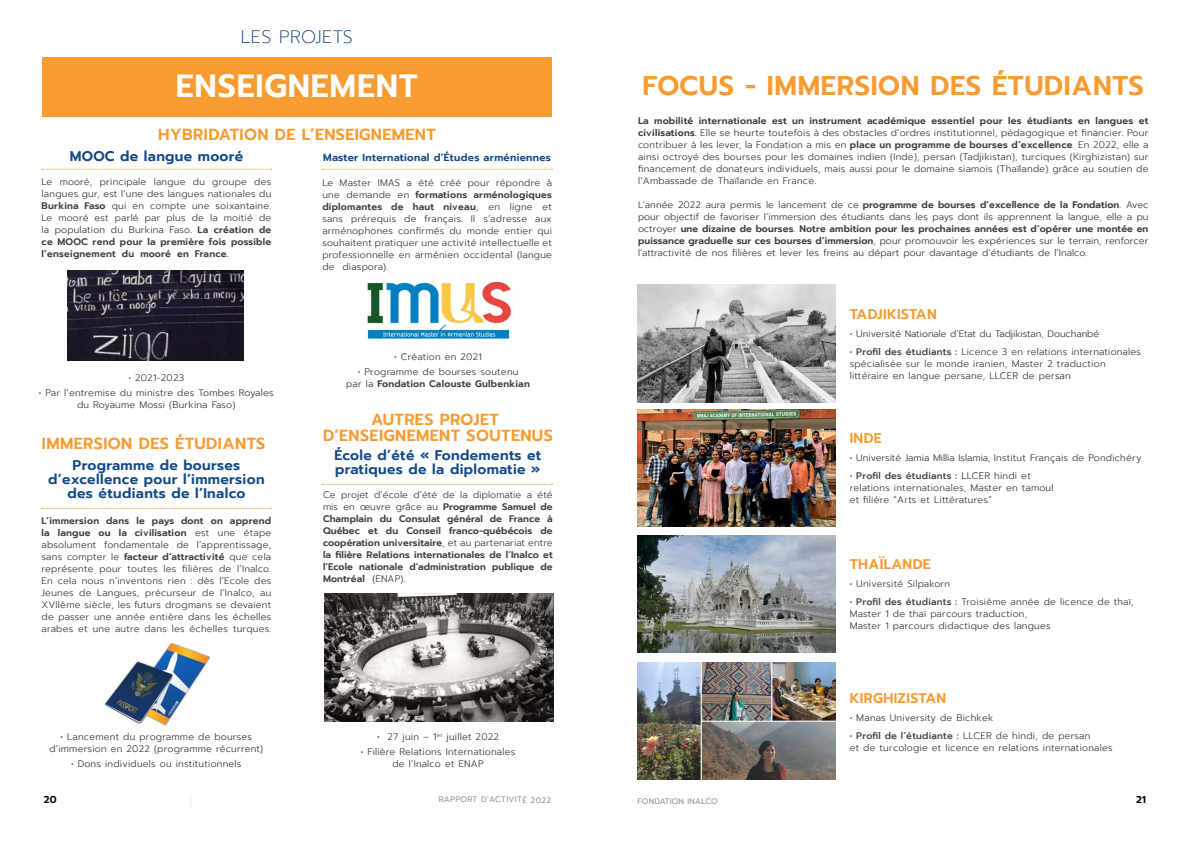
<style>
.page{position:relative;width:1191px;height:842px;background:#fff}
.page>*{position:absolute;margin:0;border:0;box-sizing:border-box;transform-origin:0 0}
.t1{font:600 32px "Prompt";letter-spacing:.025em;color:#fff}
.t2{font:600 27px "Prompt";letter-spacing:.025em;color:#f89b31}
.t3{font:200 18px "Prompt";letter-spacing:.02em;color:#134a87}
.t4{font:600 16px/16px "Prompt";letter-spacing:.025em;color:#f89b31;text-align:center}
.t5{font:600 14px/14px "Prompt";letter-spacing:.025em;color:#134a87;text-align:center}
.t6{font:600 14px "Prompt";letter-spacing:.025em;color:#f89b31}
.t7{font:600 10.3px "Prompt";letter-spacing:.025em;color:#134a87}
.t8{font:600 10px "Prompt";color:#000}
.t9{font:300 9.5px/12px "Prompt";letter-spacing:.025em;color:#414042;text-align:justify}
.t10{font:600 9.5px/12px "Prompt";letter-spacing:.01em;color:#414042;text-align:justify}
.t11{font:300 9.5px "Prompt";color:#414042}
.t12{font:8px "Prompt";letter-spacing:.025em;color:#939598}
.s1{font-weight:600}
.s2{font-weight:300}
.s3{font-weight:500}
</style>
<div class="page">
<div style="left:42px;top:57px;width:510px;height:60px;background:#f89b31"></div>
<img style="left:68px;top:270px;width:175px;height:90px">
<img style="left:324px;top:594px;width:229px;height:127px">
<img style="left:105px;top:643px;width:105px;height:83px">
<img style="left:367px;top:281px;width:145px;height:58px">
<img style="left:637px;top:285px;width:198px;height:117px">
<img style="left:637px;top:409px;width:198px;height:118px">
<img style="left:637px;top:535px;width:198px;height:118px">
<img style="left:637px;top:662px;width:198px;height:118px">
<svg style="left:41px;top:169px;width:231px;height:1px"></svg>
<svg style="left:322px;top:169px;width:230px;height:1px"></svg>
<svg style="left:322px;top:484px;width:230px;height:1px"></svg>
<svg style="left:41px;top:508px;width:231px;height:1px"></svg>
<svg style="left:190px;top:796px;width:1px;height:12px"></svg>
<h3 class="t3" style="left:241px;top:25px;width:113px">LES PROJETS</h3>
<h1 class="t1" style="left:176px;top:62px;width:243px">ENSEIGNEMENT</h1>
<h3 class="t4" style="left:158px;top:127px;width:279px">HYBRIDATION DE L’ENSEIGNEMENT</h3>
<h3 class="t5" style="left:70px;top:149px;width:175px">MOOC de langue mooré</h3>
<p class="t9" style="left:42px;top:175px;width:231px">Le mooré, principale langue du groupe des langues gur, est l’une des langues nationales du <span class="s1">Burkina Faso</span> qui en compte une soixantaine.<br>Le mooré est parlé par plus de la moitié de la population du Burkina Faso. <span class="s1">La création de ce MOOC rend pour la première fois possible l’enseignement du mooré en France.</span></p>
<p class="t9" style="left:128px;top:372px;width:57px">• 2021-2023</p>
<p class="t9" style="left:39px;top:387px;width:236px;text-align:center">• Par l’entremise du ministre des Tombes Royales du Royaume Mossi (Burkina Faso)</p>
<h3 class="t4" style="left:42px;top:436px;width:225px">IMMERSION DES ÉTUDIANTS</h3>
<h3 class="t5" style="left:48px;top:458px;width:218px">Programme de bourses d’excellence pour l’immersion des étudiants de l’Inalco</h3>
<p class="t9" style="left:42px;top:515px;width:231px"><span class="s1">L’immersion dans le pays dont on apprend la langue ou la civilisation</span> est une étape absolument fondamentale de l’apprentissage, sans compter le <span class="s1">facteur d’attractivité</span> que cela représente pour toutes les filières de l’Inalco.<br>En cela nous n’inventons rien : dès l’Ecole des Jeunes de Langues, précurseur de l’Inalco, au XVIIème siècle, les futurs drogmans se devaient de passer une année entière dans les échelles arabes et une autre dans les échelles turques.</p>
<p class="t7" style="left:323px;top:149px;width:229px">Master International d’Études arméniennes</p>
<p class="t9" style="left:322px;top:176px;width:231px">Le Master IMAS a été créé pour répondre à une demande en <span class="s1">formations arménologiques diplomantes de haut niveau</span>, en ligne et sans prérequis de français. Il s’adresse aux arménophones confirmés du monde entier qui souhaitent pratiquer une activité intellectuelle et professionnelle en arménien occidental (langue de diaspora).</p>
<p class="t9" style="left:394px;top:350px;width:89px">• Création en 2021</p>
<p class="t9" style="left:346px;top:365px;width:185px;text-align:center">• Programme de bourses soutenu<br>par la <span class="s1">Fondation Calouste Gulbenkian</span></p>
<h3 class="t4" style="left:323px;top:412px;width:231px">AUTRES PROJET<br>D’ENSEIGNEMENT SOUTENUS</h3>
<h3 class="t5" style="left:334px;top:448px;width:208px;text-align:left">École d’été « Fondements et pratiques de la diplomatie »</h3>
<p class="t10" style="left:323px;top:489px;width:231px"><span class="s2">Ce projet d’école d’été de la diplomatie a été mis en œuvre grâce au</span> Programme Samuel de Champlain du Consulat général de France à Québec et du Conseil franco-québécois de coopération universitaire<span class="s2">, et au partenariat entre </span>la filière Relations internationales de l’Inalco et l’Ecole nationale d’administration publique de Montréal <span class="s2">(ENAP).</span></p>
<h2 class="t2" style="left:642px;top:66px;width:503px">FOCUS - IMMERSION DES ÉTUDIANTS</h2>
<p class="t9" style="left:638px;top:115px;width:512px"><span class="s1">La mobilité internationale est un instrument académique essentiel pour les étudiants en langues et civilisations.</span> Elle se heurte toutefois à des obstacles d’ordres institutionnel, pédagogique et financier. Pour contribuer à les lever, la Fondation a mis en <span class="s1">place un programme de bourses d’excellence</span>. En 2022, elle a ainsi octroyé des bourses pour les domaines indien (Inde), persan (Tadjikistan), turciques (Kirghizistan) sur financement de donateurs individuels, mais aussi pour le domaine siamois (Thaïlande) grâce au soutien de l’Ambassade de Thaïlande en France.</p>
<p class="t9" style="left:638px;top:199px;width:512px">L’année 2022 aura permis le lancement de ce <span class="s1">programme de bourses d’excellence de la Fondation</span>. Avec pour objectif de favoriser l’immersion des étudiants dans les pays dont ils apprennent la langue, elle a pu octroyer <span class="s1">une dizaine de bourses</span>. <span class="s1">Notre ambition pour les prochaines années est d’opérer une montée en puissance graduelle sur ces bourses d’immersion</span>, pour promouvoir les expériences sur le terrain, renforcer l’attractivité de nos filières et lever les freins au départ pour davantage d’étudiants de l’Inalco.</p>
<h3 class="t6" style="left:849px;top:303px;width:89px">TADJIKISTAN</h3>
<p class="t11" style="left:849px;top:327px;width:251px">• Université Nationale d’Etat du Tadjikistan, Douchanbé</p>
<p class="t9" style="left:849px;top:345px;width:293px;text-align:left">• <span class="s3">Profil des étudiants :</span> Licence 3 en relations internationales spécialisée sur le monde iranien, Master 2 traduction littéraire en langue persane, LLCER de persan</p>
<h3 class="t6" style="left:849px;top:428px;width:34px">INDE</h3>
<p class="t11" style="left:849px;top:451px;width:293px">• Université Jamia Millia Islamia, Institut Français de Pondichéry</p>
<p class="t9" style="left:849px;top:470px;width:205px;text-align:left">• <span class="s3">Profil des étudiants :</span> LLCER hindi et relations internationales, Master en tamoul et filière “Arts et Littératures”</p>
<h3 class="t6" style="left:849px;top:554px;width:83px">THAÏLANDE</h3>
<p class="t9" style="left:849px;top:578px;width:102px">• Université Silpakorn</p>
<p class="t9" style="left:849px;top:596px;width:285px;text-align:left">• <span class="s3">Profil des étudiants :</span> Troisième année de licence de thaï,<br>Master 1 de thaï parcours traduction,<br>Master 1 parcours didactique des langues</p>
<h3 class="t6" style="left:849px;top:688px;width:98px">KIRGHIZISTAN</h3>
<p class="t9" style="left:849px;top:712px;width:145px">• Manas University de Bichkek</p>
<p class="t9" style="left:849px;top:730px;width:264px">• <span class="s3">Profil de l’étudiante :</span> LLCER de hindi, de persan<br>et de turcologie et licence en relations internationales</p>
<p class="t9" style="left:377px;top:731px;width:123px">• 27 juin – 1<sup>er</sup> juillet 2022</p>
<p class="t9" style="left:361px;top:746px;width:156px;text-align:center">• Filière Relations Internationales de l’Inalco et ENAP</p>
<p class="t9" style="left:49px;top:731px;width:215px;text-align:center">• Lancement du programme de bourses d’immersion en 2022 (programme récurrent)</p>
<p class="t9" style="left:71px;top:758px;width:172px">• Dons individuels ou institutionnels</p>
<p class="t8" style="left:44px;top:792px;width:14px">20</p>
<p class="t12" style="left:439px;top:794px;width:114px">RAPPORT D’ACTIVITÉ 2022</p>
<p class="t12" style="left:637px;top:795px;width:82px">FONDATION INALCO</p>
<p class="t8" style="left:1136px;top:792px;width:11px">21</p>
</div>
